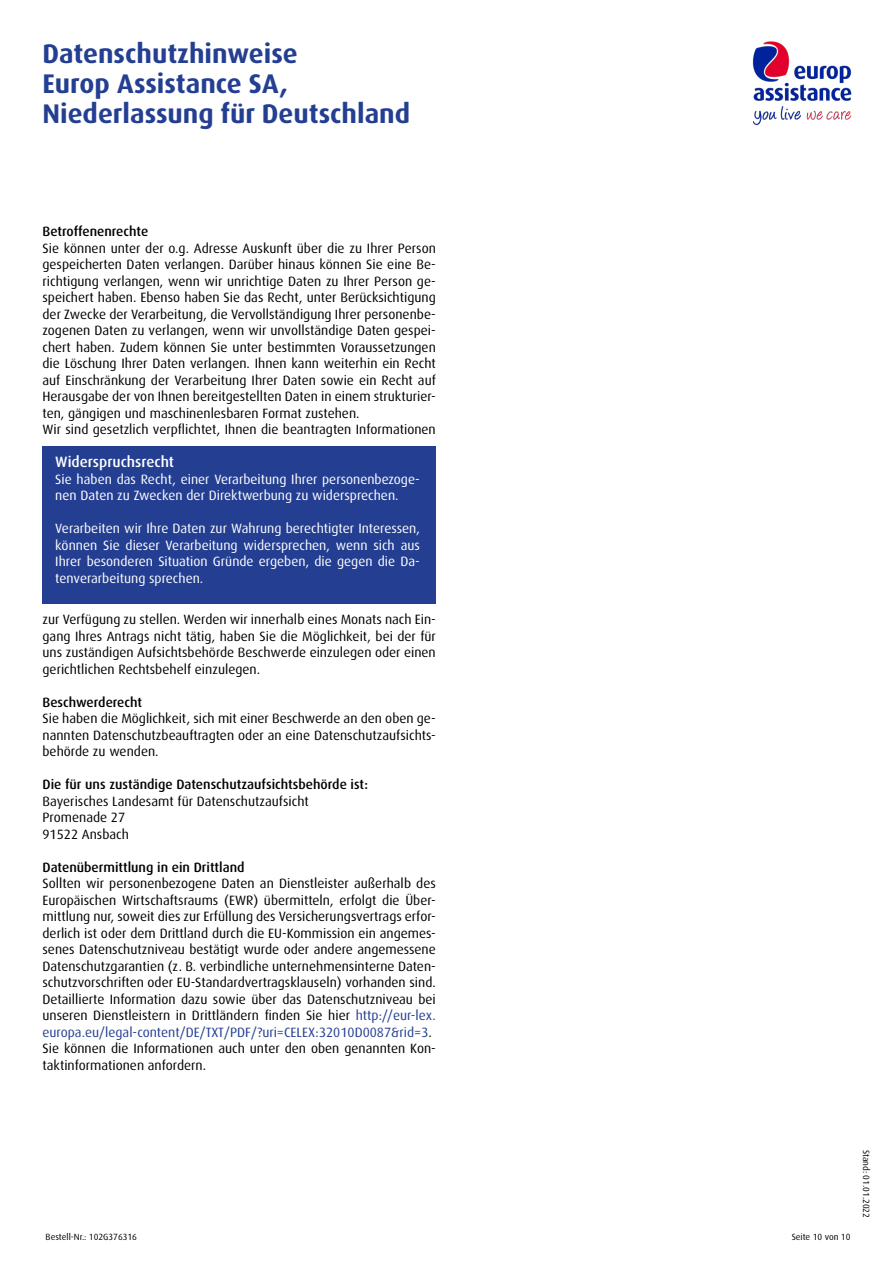
<style>
.page{position:relative;width:893px;height:1263px;background:#fff}
.page>*{position:absolute;margin:0;border:0;box-sizing:border-box;transform-origin:0 0}
.t1{font:700 27px/30px "Dax Pro";color:#243f92}
.t2{font:500 15px "Dax Pro";color:#fff}
.t3{font:13.5px/16.5px "Dax Pro";color:#000}
.t4{font:13.5px/16.5px "Dax Pro";color:#fff}
.t5{font:500 13.5px "Dax Pro";color:#000}
.t6{font:9px "Dax Pro";color:#000}
.s1{color:#243f92}
</style>
<div class="page">
<img style="left:752px;top:41px;width:100px;height:85px">
<div style="left:43px;top:446px;width:393px;height:158px;background:#243f92"></div>
<h1 class="t1" style="left:43px;top:38px;width:369px">Datenschutzhinweise<br>Europ Assistance SA,<br>Niederlassung für Deutschland</h1>
<p class="t5" style="left:43px;top:223px;width:107px">Betroffenenrechte</p>
<p class="t3" style="left:43px;top:239px;width:395px">Sie können unter der o.g. Adresse Auskunft über die zu Ihrer Person gespeicherten Daten verlangen. Darüber hinaus können Sie eine Be&shy;richtigung verlangen, wenn wir unrichtige Daten zu Ihrer Person ge&shy;speichert haben. Ebenso haben Sie das Recht, unter Berücksichtigung der Zwecke der Verarbeitung, die Vervollständigung Ihrer personenbe&shy;zogenen Daten zu verlangen, wenn wir unvollständige Daten gespei&shy;chert haben. Zudem können Sie unter bestimmten Voraussetzungen die Löschung Ihrer Daten verlangen. Ihnen kann weiterhin ein Recht auf Einschränkung der Verarbeitung Ihrer Daten sowie ein Recht auf Herausgabe der von Ihnen bereitgestellten Daten in einem strukturier&shy;ten, gängigen und maschinenlesbaren Format zustehen.<br>Wir sind gesetzlich verpflichtet, Ihnen die beantragten Informationen</p>
<p class="t2" style="left:55px;top:453px;width:120px">Widerspruchsrecht</p>
<p class="t4" style="left:55px;top:470px;width:366px">Sie haben das Recht, einer Verarbeitung Ihrer personenbezoge&shy;nen Daten zu Zwecken der Direktwerbung zu widersprechen.</p>
<p class="t4" style="left:55px;top:520px;width:366px;text-align:justify">Verarbeiten wir Ihre Daten zur Wahrung berechtigter Interessen, können Sie dieser Verarbeitung widersprechen, wenn sich aus Ihrer besonderen Situation Gründe ergeben, die gegen die Da&shy;tenverarbeitung sprechen.</p>
<p class="t3" style="left:43px;top:611px;width:395px;text-align:justify">zur Verfügung zu stellen. Werden wir innerhalb eines Monats nach Ein&shy;gang Ihres Antrags nicht tätig, haben Sie die Möglichkeit, bei der für uns zuständigen Aufsichtsbehörde Beschwerde einzulegen oder einen gerichtlichen Rechtsbehelf einzulegen.</p>
<p class="t5" style="left:43px;top:693px;width:101px">Beschwerderecht</p>
<p class="t3" style="left:43px;top:710px;width:395px;text-align:justify">Sie haben die Möglichkeit, sich mit einer Beschwerde an den oben ge&shy;nannten Datenschutzbeauftragten oder an eine Datenschutzaufsichts&shy;behörde zu wenden.</p>
<p class="t5" style="left:43px;top:776px;width:327px">Die für uns zuständige Datenschutzaufsichtsbehörde ist:</p>
<p class="t3" style="left:43px;top:792px;width:268px">Bayerisches Landesamt für Datenschutzaufsicht<br>Promenade 27<br>91522 Ansbach</p>
<p class="t5" style="left:43px;top:858px;width:204px">Datenübermittlung in ein Drittland</p>
<p class="t3" style="left:43px;top:875px;width:395px">Sollten wir personenbezogene Daten an Dienstleister außerhalb des Europäischen Wirtschaftsraums (EWR) übermitteln, erfolgt die Über&shy;mittlung nur, soweit dies zur Erfüllung des Versicherungsvertrags erfor&shy;derlich ist oder dem Drittland durch die EU-Kommission ein angemes&shy;senes Datenschutzniveau bestätigt wurde oder andere angemessene Datenschutzgarantien (z. B. verbindliche unternehmensinterne Daten&shy;schutzvorschriften oder EU-Standardvertragsklauseln) vorhanden sind.<br>Detaillierte Information dazu sowie über das Datenschutzniveau bei unseren Dienstleistern in Drittländern finden Sie hier <span class="s1">http://eur-lex. europa.eu/legal-content/DE/TXT/PDF/?uri=CELEX:32010D0087&amp;rid=3</span>.<br>Sie können die Informationen auch unter den oben genannten Kon&shy;taktinformationen anfordern.</p>
<p class="t6" style="left:46px;top:1231px;width:93px">Bestell-Nr.: 102G376316</p>
<p class="t6" style="left:792px;top:1231px;width:60px">Seite 10 von 10</p>
<p class="t6" style="left:872px;top:1150px;width:70px;rotate:90deg">Stand: 01.01.2022</p>
</div>
